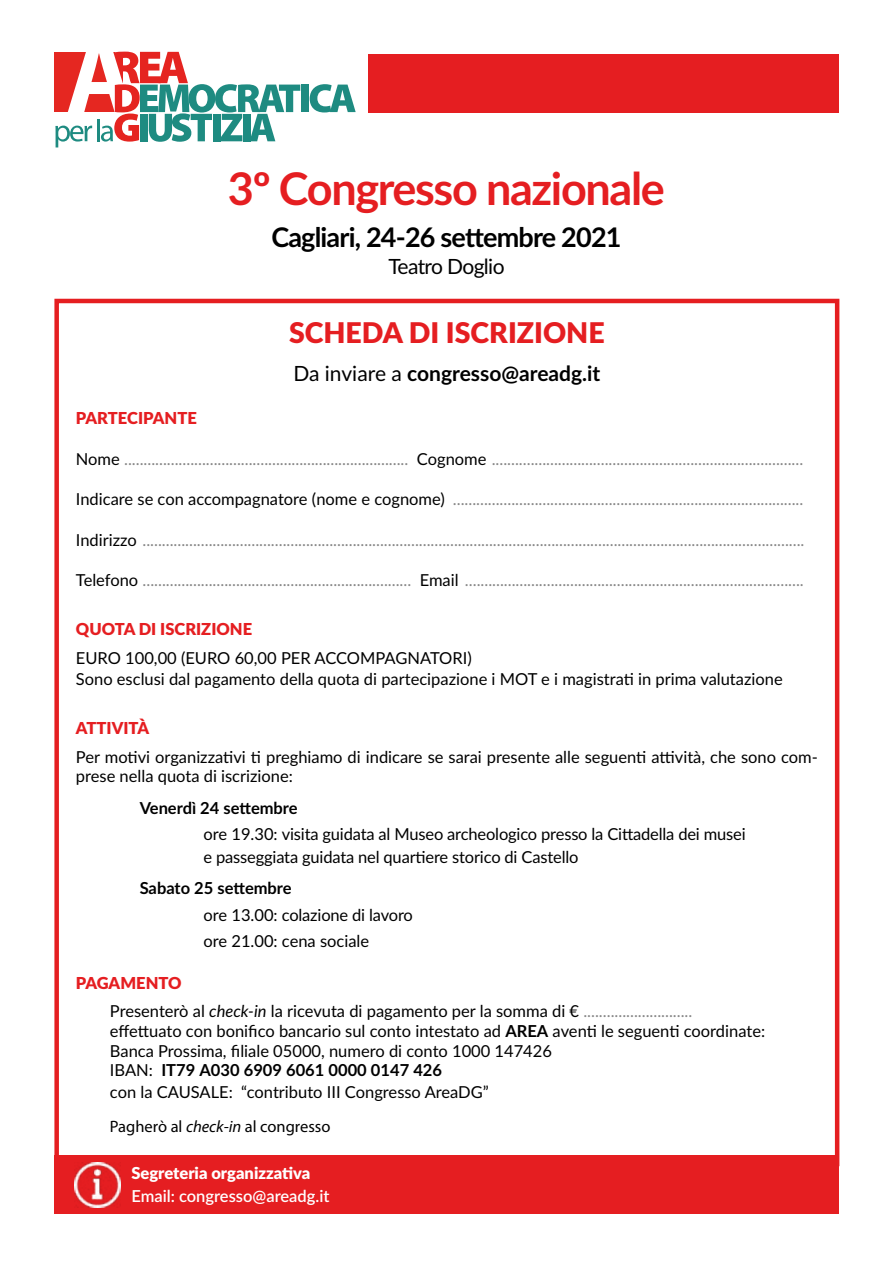
<style>
.page{position:relative;width:893px;height:1263px;background:#fff}
.page>*{position:absolute;margin:0;border:0;box-sizing:border-box;transform-origin:0 0}
.t1{font:700 45px "Lato";letter-spacing:-.03em;color:#e51e21}
.t2{font:900 28.5px "Lato";color:#e51e21}
.t3{font:700 27px "Lato";letter-spacing:-.03em;color:#000}
.t4{font:700 21px "Lato";color:#000}
.t5{font:21px "Lato";letter-spacing:-.03em;color:#000}
.t6{font:16.5px/19.8px "Lato";color:#000}
.t7{font:16.5px "Lato";color:#878787}
.t8{font:900 16.5px "Lato";color:#e51e21}
.t9{font:700 16.5px "Lato";color:#000}
.t10{font:16.5px "Myriad Pro";color:#000}
.t11{font:600 16.5px "Lato";color:#fff}
.t12{font:900 16.5px "Lato";color:#fff}
.s1{font-weight:400}
.s2{color:#000}
.s3{font-weight:900;color:#e51e21}
.s4{font-style:italic}
.s5{color:#878787}
.s6{font-weight:700}
</style>
<div class="page">
<svg style="left:55px;top:51px;width:245px;height:96px"></svg>
<div style="left:301px;top:85px;width:8px;height:27px;background:#1e8b81"></div>
<svg style="left:310px;top:84px;width:46px;height:28px"></svg>
<div style="left:369px;top:54px;width:470px;height:59px;background:#e51e21"></div>
<div style="left:54px;top:1155px;width:785px;height:59px;background:#e51e21"></div>
<div style="left:54px;top:299px;width:785px;height:867px;border:4px solid #e51e21"></div>
<img style="left:75px;top:1162px;width:46px;height:46px">
<h1 class="t1" style="left:228px;top:155px;width:438px">3º Congresso nazionale</h1>
<h3 class="t3" style="left:271px;top:217px;width:352px">Cagliari, 24-26 settembre 2021</h3>
<p class="t5" style="left:388px;top:251px;width:118px">Teatro Doglio</p>
<h2 class="t2" style="left:289px;top:311px;width:317px">SCHEDA DI ISCRIZIONE</h2>
<p class="t4" style="left:293px;top:358px;width:308px"><span class="s1">Da inviare a</span> congresso@areadg.it</p>
<p class="t8" style="left:76px;top:406px;width:122px">PARTECIPANTE</p>
<p class="t7" style="left:76px;top:447px;width:729px"><span class="s2">Nome</span> ......................................................................... <span class="s2">Cognome</span> ................................................................................</p>
<p class="t7" style="left:76px;top:488px;width:729px"><span class="s2">Indicare se con accompagnatore (nome e cognome)</span> ..........................................................................................</p>
<p class="t7" style="left:76px;top:528px;width:730px"><span class="s2">Indirizzo</span> ..........................................................................................................................................................................</p>
<p class="t7" style="left:76px;top:569px;width:729px"><span class="s2">Telefono</span> ..................................................................... <span class="s2">Email</span> .......................................................................................</p>
<p class="t8" style="left:76px;top:617px;width:178px">QUOTA DI ISCRIZIONE</p>
<p class="t6" style="left:76px;top:646px;width:708px;line-height:21.6px">EURO 100,00 (EURO 60,00 PER ACCOMPAGNATORI)<br>Sono esclusi dal pagamento della quota di partecipazione i MOT e i magistrati in prima valutazione</p>
<p class="t8" style="left:76px;top:716px;width:75px">ATTIVITÀ</p>
<p class="t6" style="left:76px;top:746px;width:743px">Per motivi organizzativi ti preghiamo di indicare se sarai presente alle seguenti attività, che sono com&shy;prese nella quota di iscrizione:</p>
<p class="t9" style="left:140px;top:795px;width:160px">Venerdì 24 settembre</p>
<p class="t6" style="left:203px;top:822px;width:544px;line-height:22.5px">ore 19.30: visita guidata al Museo archeologico presso la Cittadella dei musei e passeggiata guidata nel quartiere storico di Castello</p>
<p class="t9" style="left:140px;top:876px;width:153px">Sabato 25 settembre</p>
<p class="t6" style="left:203px;top:900px;width:211px;line-height:26.7px">ore 13.00: colazione di lavoro ore 21.00: cena sociale</p>
<p class="t6" style="left:110px;top:968px;width:584px;line-height:28.3px;text-indent:-34px"><span class="s3">PAGAMENTO<br></span>Presenterò al <span class="s4">check-in</span> la ricevuta di pagamento per la somma di € <span class="s5">............................</span></p>
<p class="t6" style="left:110px;top:1020px;width:657px">effettuato con bonifico bancario sul conto intestato ad <span class="s6">AREA</span> aventi le seguenti coordinate:<br>Banca Prossima, filiale 05000, numero di conto 1000 147426<br>IBAN: <span class="s6">IT79 A030 6909 6061 0000 0147 426</span></p>
<p class="t6" style="left:110px;top:1081px;width:380px">con la CAUSALE: “contributo III Congresso AreaDG”</p>
<p class="t10" style="left:110px;top:1116px;width:222px">Pagherò al <span class="s4">check-in</span> al congresso</p>
<p class="t12" style="left:131px;top:1161px;width:181px">Segreteria organizzativa</p>
<p class="t11" style="left:131px;top:1184px;width:200px">Email: congresso@areadg.it</p>
</div>
